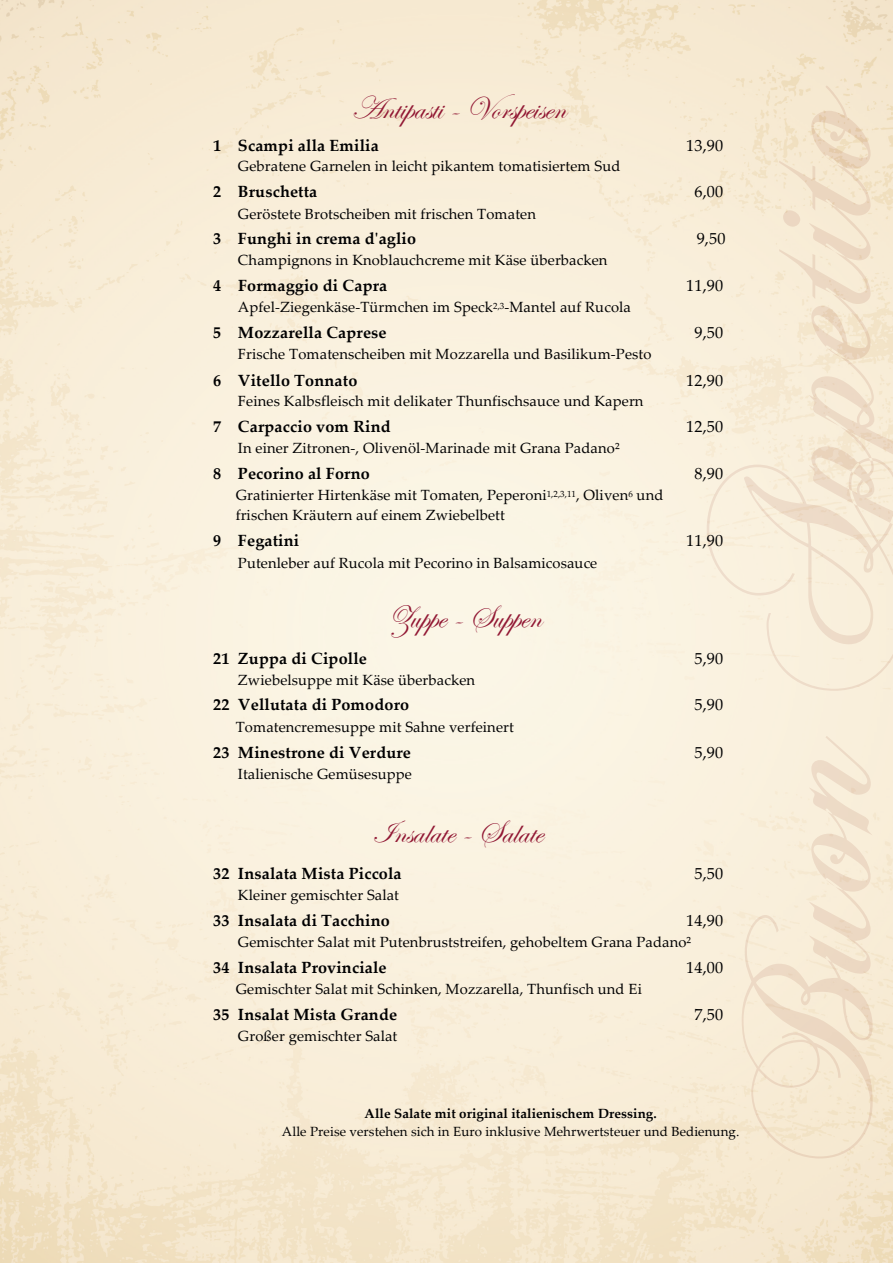
<style>
.page{position:relative;width:893px;height:1263px;background:#fff}
.page>*{position:absolute;margin:0;border:0;box-sizing:border-box;transform-origin:0 0}
.t1{font:32.7px "Edwardian Script ITC";color:#911733}
.t2{font:700 16.2px "Palatino Linotype";letter-spacing:.01em;color:#000001}
.t3{font:16.2px "Palatino Linotype";letter-spacing:.01em;color:#000001}
.t4{font:14.7px/20.1px "Palatino Linotype";letter-spacing:.01em;color:#000001}
.t5{font:13.35px "Palatino Linotype";letter-spacing:.005em;color:#000001}
.t6{font:700 13.35px "Palatino Linotype";letter-spacing:.005em;color:#000001}
</style>
<div class="page">
<img style="left:0;top:0;width:893px;height:1263px">
<svg style="left:707px;top:85px;width:186px;height:1073px;fill:#f8edd8"></svg>
<h1 class="t1" style="left:351px;top:90px;width:216px">Antipasti - Vorspeisen</h1>
<p class="t2" style="left:213px;top:133px;width:167px">1 Scampi alla Emilia</p>
<p class="t3" style="left:686px;top:133px;width:38px">13,90</p>
<p class="t4" style="left:238px;top:156px;width:384px">Gebratene Garnelen in leicht pikantem tomatisiertem Sud</p>
<p class="t2" style="left:213px;top:180px;width:106px">2 Bruschetta</p>
<p class="t3" style="left:694px;top:180px;width:30px">6,00</p>
<p class="t4" style="left:238px;top:203px;width:300px">Geröstete Brotscheiben mit frischen Tomaten</p>
<p class="t2" style="left:213px;top:227px;width:204px">3 Funghi in crema d'aglio</p>
<p class="t3" style="left:697px;top:227px;width:30px">9,50</p>
<p class="t4" style="left:238px;top:250px;width:371px">Champignons in Knoblauchcreme mit Käse überbacken</p>
<p class="t2" style="left:213px;top:274px;width:176px">4 Formaggio di Capra</p>
<p class="t3" style="left:686px;top:274px;width:38px">11,90</p>
<p class="t4" style="left:238px;top:297px;width:394px">Apfel-Ziegenkäse-Türmchen im Speck<sup>2,3</sup>-Mantel auf Rucola</p>
<p class="t2" style="left:213px;top:321px;width:175px">5 Mozzarella Caprese</p>
<p class="t3" style="left:694px;top:321px;width:30px">9,50</p>
<p class="t4" style="left:238px;top:344px;width:415px">Frische Tomatenscheiben mit Mozzarella und Basilikum-Pesto</p>
<p class="t2" style="left:213px;top:368px;width:146px">6 Vitello Tonnato</p>
<p class="t3" style="left:686px;top:368px;width:38px">12,90</p>
<p class="t4" style="left:238px;top:391px;width:407px">Feines Kalbsfleisch mit delikater Thunfischsauce und Kapern</p>
<p class="t2" style="left:213px;top:415px;width:179px">7 Carpaccio vom Rind</p>
<p class="t3" style="left:686px;top:415px;width:38px">12,50</p>
<p class="t4" style="left:238px;top:437px;width:383px">In einer Zitronen-, Olivenöl-Marinade mit Grana Padano²</p>
<p class="t2" style="left:213px;top:462px;width:158px">8 Pecorino al Forno</p>
<p class="t3" style="left:694px;top:462px;width:30px">8,90</p>
<p class="t4" style="left:236px;top:485px;width:429px">Gratinierter Hirtenkäse mit Tomaten, Peperoni<sup>1,2,3,11</sup>, Oliven<sup>6</sup> und frischen Kräutern auf einem Zwiebelbett</p>
<p class="t2" style="left:213px;top:529px;width:88px">9 Fegatini</p>
<p class="t3" style="left:686px;top:529px;width:38px">11,90</p>
<p class="t4" style="left:238px;top:552px;width:361px">Putenleber auf Rucola mit Pecorino in Balsamicosauce</p>
<h1 class="t1" style="left:388px;top:599px;width:154px">Zuppe - Suppen</h1>
<p class="t2" style="left:213px;top:647px;width:155px">21 Zuppa di Cipolle</p>
<p class="t3" style="left:694px;top:647px;width:30px">5,90</p>
<p class="t4" style="left:238px;top:669px;width:239px">Zwiebelsuppe mit Käse überbacken</p>
<p class="t2" style="left:213px;top:693px;width:197px">22 Vellutata di Pomodoro</p>
<p class="t3" style="left:694px;top:693px;width:30px">5,90</p>
<p class="t4" style="left:236px;top:716px;width:280px">Tomatencremesuppe mit Sahne verfeinert</p>
<p class="t2" style="left:213px;top:741px;width:199px">23 Minestrone di Verdure</p>
<p class="t3" style="left:694px;top:741px;width:30px">5,90</p>
<p class="t4" style="left:238px;top:763px;width:175px">Italienische Gemüsesuppe</p>
<h1 class="t1" style="left:372px;top:814px;width:172px">Insalate - Salate</h1>
<p class="t2" style="left:213px;top:862px;width:190px">32 Insalata Mista Piccola</p>
<p class="t3" style="left:694px;top:862px;width:30px">5,50</p>
<p class="t4" style="left:238px;top:884px;width:163px">Kleiner gemischter Salat</p>
<p class="t2" style="left:213px;top:909px;width:178px">33 Insalata di Tacchino</p>
<p class="t3" style="left:686px;top:909px;width:38px">14,90</p>
<p class="t4" style="left:238px;top:932px;width:455px">Gemischter Salat mit Putenbruststreifen, gehobeltem Grana Padano²</p>
<p class="t2" style="left:213px;top:956px;width:175px">34 Insalata Provinciale</p>
<p class="t3" style="left:686px;top:956px;width:38px">14,00</p>
<p class="t4" style="left:236px;top:978px;width:408px">Gemischter Salat mit Schinken, Mozzarella, Thunfisch und Ei</p>
<p class="t2" style="left:213px;top:1003px;width:185px">35 Insalat Mista Grande</p>
<p class="t3" style="left:694px;top:1003px;width:30px">7,50</p>
<p class="t4" style="left:238px;top:1025px;width:161px">Großer gemischter Salat</p>
<p class="t6" style="left:365px;top:1104px;width:294px">Alle Salate mit original italienischem Dressing.</p>
<p class="t5" style="left:282px;top:1122px;width:459px">Alle Preise verstehen sich in Euro inklusive Mehrwertsteuer und Bedienung.</p>
</div>
